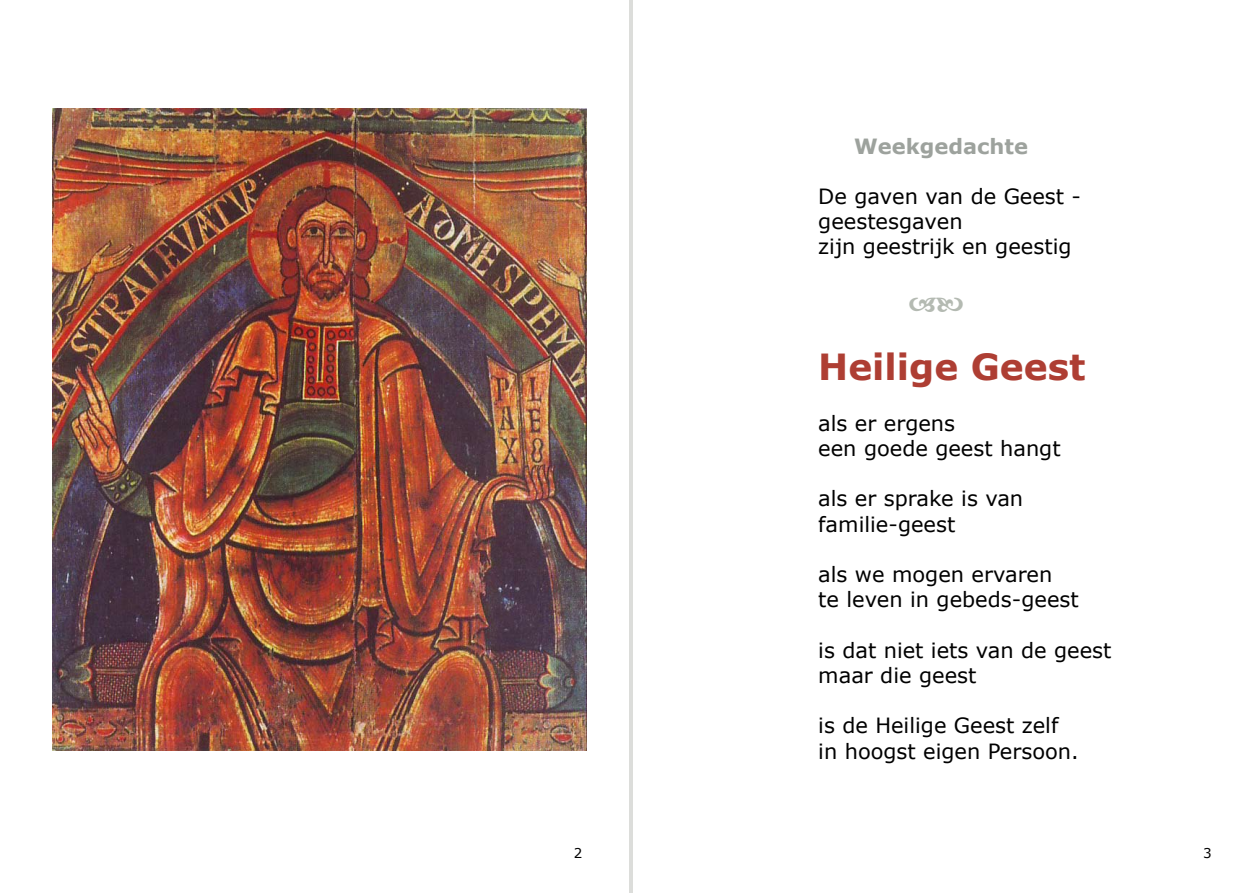
<style>
.page{position:relative;width:1259px;height:893px;background:#fff}
.page>*{position:absolute;margin:0;border:0;box-sizing:border-box;transform-origin:0 0}
.t1{font:700 36px "Verdana";color:#ae3e33}
.t2{font:21px/25.2px "Verdana";color:#000}
.t3{font:700 21px "Verdana";color:#9da29d}
.t4{font:13.5px "Verdana";color:#000}
</style>
<div class="page">
<img style="left:52px;top:108px;width:534px;height:642px">
<hr style="left:631px;top:0;width:1px;height:893px;background:#babcb7">
<hr style="left:629px;top:0;width:1px;height:893px;background:#babcb7">
<p class="t3" style="left:854px;top:133px;width:175px">Weekgedachte</p>
<p class="t2" style="left:818px;top:183px;width:264px">De gaven van de Geest - geestesgaven<br>zijn geestrijk en geestig</p>
<h1 class="t1" style="left:818px;top:344px;width:269px">Heilige Geest</h1>
<p class="t2" style="left:818px;top:410px;width:244px">als er ergens<br>een goede geest hangt</p>
<p class="t2" style="left:818px;top:486px;width:206px">als er sprake is van familie-geest</p>
<p class="t2" style="left:818px;top:561px;width:262px">als we mogen ervaren<br>te leven in gebeds-geest</p>
<p class="t2" style="left:818px;top:637px;width:295px">is dat niet iets van de geest maar die geest</p>
<p class="t2" style="left:818px;top:712px;width:262px">is de Heilige Geest zelf in hoogst eigen Persoon.</p>
<p class="t4" style="left:574px;top:844px;width:10px">2</p>
<p class="t4" style="left:1203px;top:844px;width:10px">3</p>
</div>
